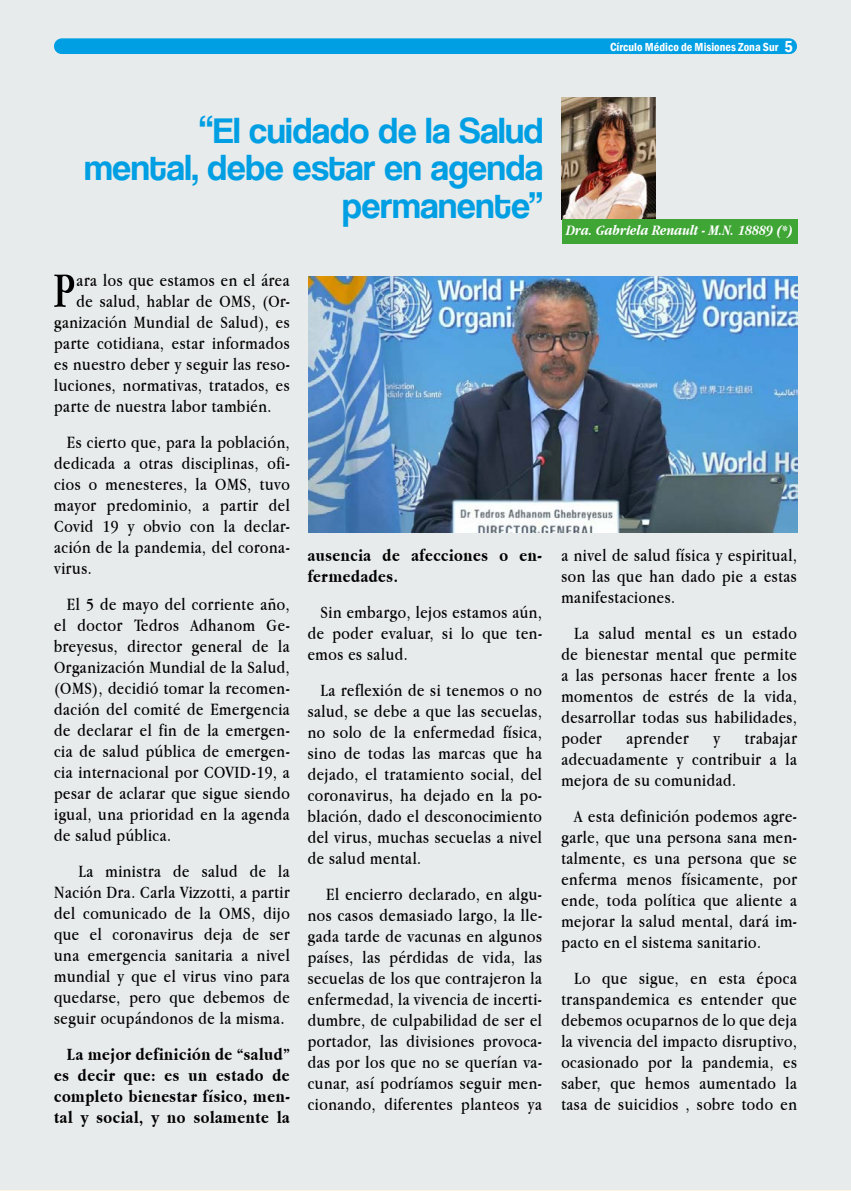
<style>
.page{position:relative;width:851px;height:1191px;background:#fff}
.page>*{position:absolute;margin:0;border:0;box-sizing:border-box;transform-origin:0 0}
.t1{font:51.3px "Apple Garamond";color:#000}
.t2{font:37.5px/37.5px "Coolvetica Rg";color:#009fe3;text-align:right}
.t3{font:18px/21px "Apple Garamond";letter-spacing:.03em;color:#000;text-align:justify}
.t4{font:700 18px/21px "Apple Garamond";letter-spacing:.03em;color:#000;text-align:justify}
.t5{font:italic 700 15px "Apple Garamond";color:#fff}
.t6{font:600 condensed 12px "Franklin Gothic";color:#fff}
.s1{font-size:16.5px}
.s2{font-size:19.5px}
</style>
<div class="page">
<div style="left:0;top:0;width:850px;height:1190px;background:#e8ebeb"></div>
<div style="left:54px;top:38px;width:742px;height:16px;background:#009fe3;border-radius:8px"></div>
<img style="left:561px;top:98px;width:94px;height:121px">
<div style="left:561px;top:219px;width:236px;height:24px;background:#3fa535"></div>
<img style="left:308px;top:276px;width:489px;height:256px">
<p class="t6" style="left:610px;top:39px;width:184px">Círculo Médico de Misiones Zona Sur <span class="s1">5</span></p>
<h2 class="t2" style="left:85px;top:111px;width:460px">“El cuidado de la Salud mental, debe estar en agenda permanente”</h2>
<h1 class="t1" style="left:53px;top:260px;width:24px">P</h1>
<p class="t3" style="left:77px;top:269px;width:214px">ara los que estamos en el área</p>
<p class="t3" style="left:77px;top:290px;width:214px">de salud, hablar de OMS, (Or-</p>
<p class="t3" style="left:54px;top:311px;width:237px">ganización Mundial de Salud), es</p>
<p class="t3" style="left:54px;top:332px;width:237px">parte cotidiana, estar informados</p>
<p class="t3" style="left:54px;top:353px;width:237px">es nuestro deber y seguir las reso-</p>
<p class="t3" style="left:54px;top:374px;width:237px">luciones, normativas, tratados, es</p>
<p class="t3" style="left:54px;top:395px;width:219px">parte de nuestra labor también.</p>
<p class="t3" style="left:54px;top:431px;width:237px;text-indent:13px">Es cierto que, para la población, dedicada a otras disciplinas, ofi&shy;cios o menesteres, la OMS, tuvo mayor predominio, a partir del Covid 19 y obvio con la declar&shy;ación de la pandemia, del corona&shy;virus.</p>
<p class="t3" style="left:54px;top:593px;width:237px;text-indent:13px">El 5 de mayo del corriente año, el doctor Tedros Adhanom Ge&shy;breyesus, director general de la Organización Mundial de la Salud, (OMS), decidió tomar la recomen&shy;dación del comité de Emergencia de declarar el fin de la emergen&shy;cia de salud pública de emergen&shy;cia internacional por COVID-19, a pesar de aclarar que sigue siendo igual, una prioridad en la agenda de salud pública.</p>
<p class="t3" style="left:54px;top:860px;width:237px;text-indent:24px">La ministra de salud de la Nación Dra. Carla Vizzotti, a partir del comunicado de la OMS, dijo que el coronavirus deja de ser una emergencia sanitaria a nivel mundial y que el virus vino para quedarse, pero que debemos de seguir ocupándonos de la misma<span class="s2">.</span></p>
<p class="t4" style="left:54px;top:1044px;width:237px;text-indent:13px">La mejor definición de “salud” es decir que: es un estado de completo bienestar físico, men&shy;tal y social, y no solamente la</p>
<p class="t4" style="left:308px;top:544px;width:236px">ausencia de afecciones o en&shy;fermedades.</p>
<p class="t3" style="left:308px;top:601px;width:236px;text-indent:13px">Sin embargo, lejos estamos aún, de poder evaluar, si lo que ten&shy;emos es salud.</p>
<p class="t3" style="left:308px;top:679px;width:236px;text-indent:13px">La reflexión de si tenemos o no salud, se debe a que las secuelas, no solo de la enfermedad física, sino de todas las marcas que ha dejado, el tratamiento social, del coronavirus, ha dejado en la po&shy;blación, dado el desconocimiento del virus, muchas secuelas a nivel de salud mental.</p>
<p class="t3" style="left:308px;top:883px;width:236px;text-indent:18px">El encierro declarado, en algu&shy;nos casos demasiado largo, la lle&shy;gada tarde de vacunas en algunos países, las pérdidas de vida, las secuelas de los que contrajeron la enfermedad, la vivencia de incerti&shy;dumbre, de culpabilidad de ser el portador, las divisiones provoca&shy;das por los que no se querían va&shy;cunar, así podríamos seguir men&shy;cionando, diferentes planteos ya</p>
<p class="t5" style="left:566px;top:221px;width:228px">Dra. Gabriela Renault - M.N. 18889 (*)</p>
<p class="t3" style="left:561px;top:544px;width:237px">a nivel de salud física y espiritual, son las que han dado pie a estas manifestaciones.</p>
<p class="t3" style="left:561px;top:622px;width:237px;text-indent:13px">La salud mental es un estado de bienestar mental que permite a las personas hacer frente a los momentos de estrés de la vida, desarrollar todas sus habilidades, poder</p>
<p class="t3" style="left:561px;top:727px;width:237px;text-indent:183px">trabajar adecuadamente y contribuir a la mejora de su comunidad.</p>
<p class="t3" style="left:561px;top:805px;width:237px;text-indent:13px">A esta definición podemos agre&shy;garle, que una persona sana men&shy;talmente, es una persona que se enferma menos físicamente, por ende, toda política que aliente a mejorar la salud mental, dará im&shy;pacto en el sistema sanitario.</p>
<p class="t3" style="left:561px;top:967px;width:237px;text-indent:13px">Lo que sigue, en esta época transpandemica es entender que debemos ocuparnos de lo que deja la vivencia del impacto disruptivo, ocasionado por la pandemia, es saber, que hemos aumentado la tasa de suicidios , sobre todo en</p>
<p class="t3" style="left:626px;top:727px;width:64px">aprender</p>
<p class="t3" style="left:713px;top:727px;width:8px">y</p>
</div>
